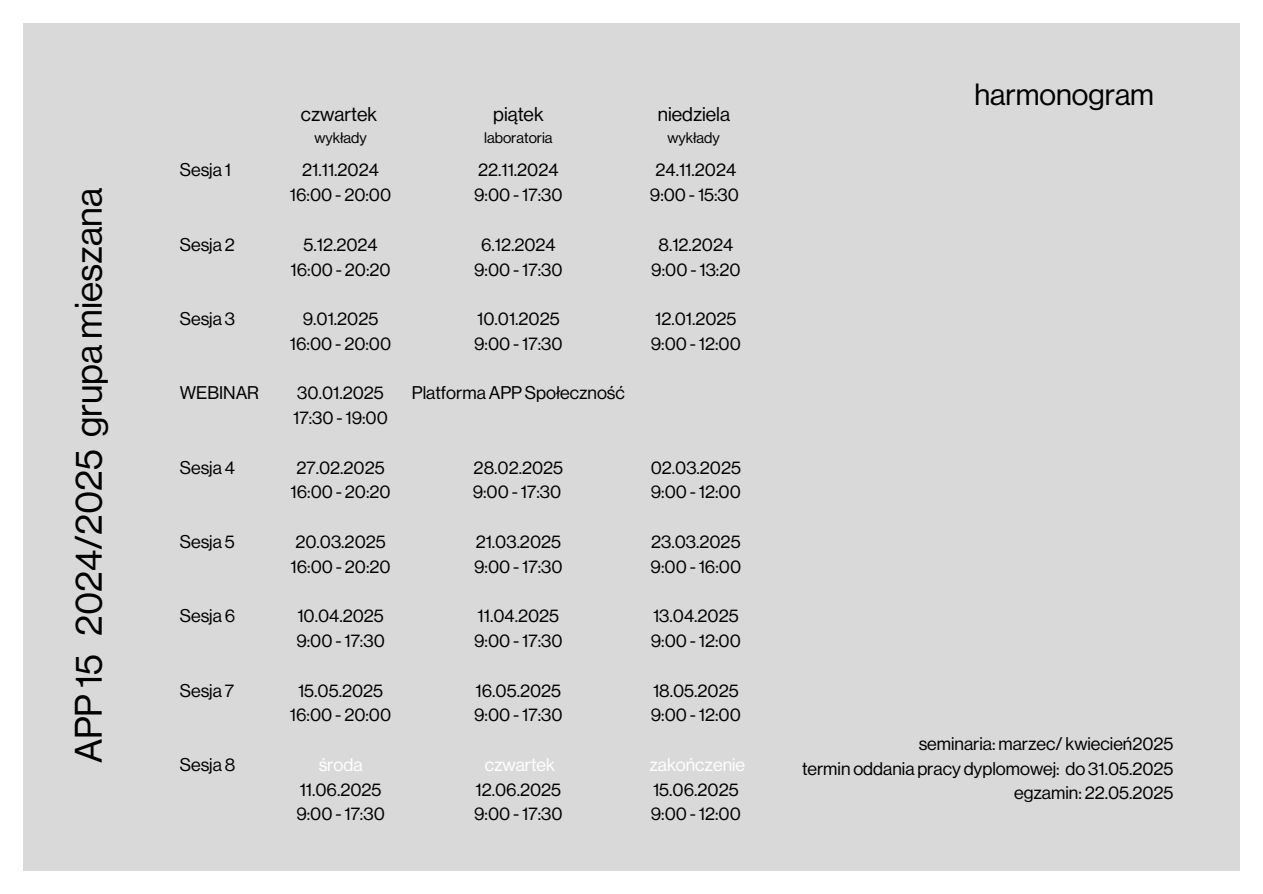
<style>
.page{position:relative;width:1263px;height:894px;background:#fff}
.page>*{position:absolute;margin:0;border:0;box-sizing:border-box;transform-origin:0 0}
.t1{font:37.5px "N Haas Grotesk DS Pro 55 Rg";color:#000}
.t2{font:30px "N Haas Grotesk DS Pro 55 Rg";color:#000}
.t3{font:19.5px "N Haas Grotesk DS Pro 55 Rg";color:#000}
.t4{font:18px/24.8px "N Haas Grotesk DS Pro 55 Rg";color:#000}
.t5{font:15px "N Haas Grotesk DS Pro 55 Rg";color:#000}
.s1{color:#fff}
</style>
<div class="page">
<div style="left:23px;top:23px;width:1217px;height:847px;background:#d9d9d9"></div>
<h1 class="t1" style="left:67px;top:763px;width:576px;rotate:-90deg">APP 15 2024/2025 grupa mieszana</h1>
<h4 class="t4" style="left:180px;top:158px;width:53px">Sesja 1</h4>
<h4 class="t4" style="left:180px;top:232px;width:56px">Sesja 2</h4>
<h4 class="t4" style="left:180px;top:306px;width:57px">Sesja 3</h4>
<h3 class="t4" style="left:180px;top:380px;width:81px">WEBINAR</h3>
<h4 class="t4" style="left:180px;top:455px;width:57px">Sesja 4</h4>
<h4 class="t4" style="left:180px;top:529px;width:56px">Sesja 5</h4>
<h4 class="t4" style="left:180px;top:603px;width:57px">Sesja 6</h4>
<h4 class="t4" style="left:180px;top:677px;width:56px">Sesja 7</h4>
<h4 class="t4" style="left:180px;top:752px;width:57px">Sesja 8</h4>
<h4 class="t3" style="left:301px;top:103px;width:78px">czwartek</h4>
<h4 class="t3" style="left:493px;top:103px;width:52px">piątek</h4>
<h4 class="t3" style="left:658px;top:103px;width:74px">niedziela</h4>
<h4 class="t5" style="left:314px;top:130px;width:54px">wykłady</h4>
<h4 class="t5" style="left:484px;top:130px;width:70px">laboratoria</h4>
<h4 class="t5" style="left:667px;top:130px;width:54px">wykłady</h4>
<h4 class="t4" style="left:290px;top:158px;width:103px;text-align:center">21.11.2024<br>16:00 - 20:00</h4>
<h2 class="t4" style="left:291px;top:232px;width:102px;text-align:center">5.12.2024<br>16:00 - 20:20</h2>
<h4 class="t4" style="left:290px;top:306px;width:103px;text-align:center">9.01.2025<br>16:00 - 20:00</h4>
<h4 class="t4" style="left:293px;top:380px;width:96px">30.01.2025<br>17:30 - 19:00</h4>
<p class="t4" style="left:291px;top:455px;width:102px;text-align:center">27.02.2025<br>16:00 - 20:20</p>
<p class="t4" style="left:291px;top:529px;width:102px">20.03.2025<br>16:00 - 20:20</p>
<p class="t4" style="left:296px;top:603px;width:90px">10.04.2025<br>9:00 - 17:30</p>
<h4 class="t4" style="left:290px;top:677px;width:103px;text-align:center">15.05.2025<br>16:00 - 20:00</h4>
<h4 class="t4" style="left:296px;top:752px;width:90px;text-align:center"><span class="s1">środa<br></span>11.06.2025<br>9:00 - 17:30</h4>
<h4 class="t4" style="left:474px;top:158px;width:90px">22.11.2024<br>9:00 - 17:30</h4>
<h4 class="t4" style="left:474px;top:232px;width:90px;text-align:center">6.12.2024<br>9:00 - 17:30</h4>
<h4 class="t4" style="left:474px;top:306px;width:90px">10.01.2025<br>9:00 - 17:30</h4>
<h4 class="t4" style="left:412px;top:380px;width:215px">Platforma APP Społeczność</h4>
<h4 class="t4" style="left:473px;top:455px;width:92px">28.02.2025<br>9:00 - 17:30</h4>
<h4 class="t4" style="left:474px;top:529px;width:90px">21.03.2025<br>9:00 - 17:30</h4>
<h4 class="t4" style="left:474px;top:603px;width:90px">11.04.2025<br>9:00 - 17:30</h4>
<h4 class="t4" style="left:474px;top:677px;width:90px">16.05.2025<br>9:00 - 17:30</h4>
<h4 class="t4" style="left:474px;top:752px;width:90px;text-align:center"><span class="s1">czwartek<br></span>12.06.2025<br>9:00 - 17:30</h4>
<h4 class="t4" style="left:650px;top:158px;width:91px;text-align:center">24.11.2024<br>9:00 - 15:30</h4>
<h4 class="t4" style="left:651px;top:232px;width:91px;text-align:center">8.12.2024<br>9:00 - 13:20</h4>
<h4 class="t4" style="left:651px;top:306px;width:92px">12.01.2025<br>9:00 - 12:00</h4>
<h4 class="t4" style="left:651px;top:455px;width:92px">02.03.2025<br>9:00 - 12:00</h4>
<h4 class="t4" style="left:651px;top:529px;width:92px">23.03.2025<br>9:00 - 16:00</h4>
<h4 class="t4" style="left:651px;top:603px;width:92px">13.04.2025<br>9:00 - 12:00</h4>
<h4 class="t4" style="left:651px;top:677px;width:92px">18.05.2025<br>9:00 - 12:00</h4>
<h4 class="t4" style="left:649px;top:752px;width:97px"><span class="s1">zakończenie<br></span>15.06.2025<br>9:00 - 12:00</h4>
<h4 class="t2" style="left:974px;top:77px;width:181px">harmonogram</h4>
<h4 class="t4" style="left:802px;top:731px;width:373px;text-align:right">seminaria: marzec/ kwiecień2025<br>termin oddania pracy dyplomowej: do 31.05.2025 egzamin: 22.05.2025</h4>
</div>
